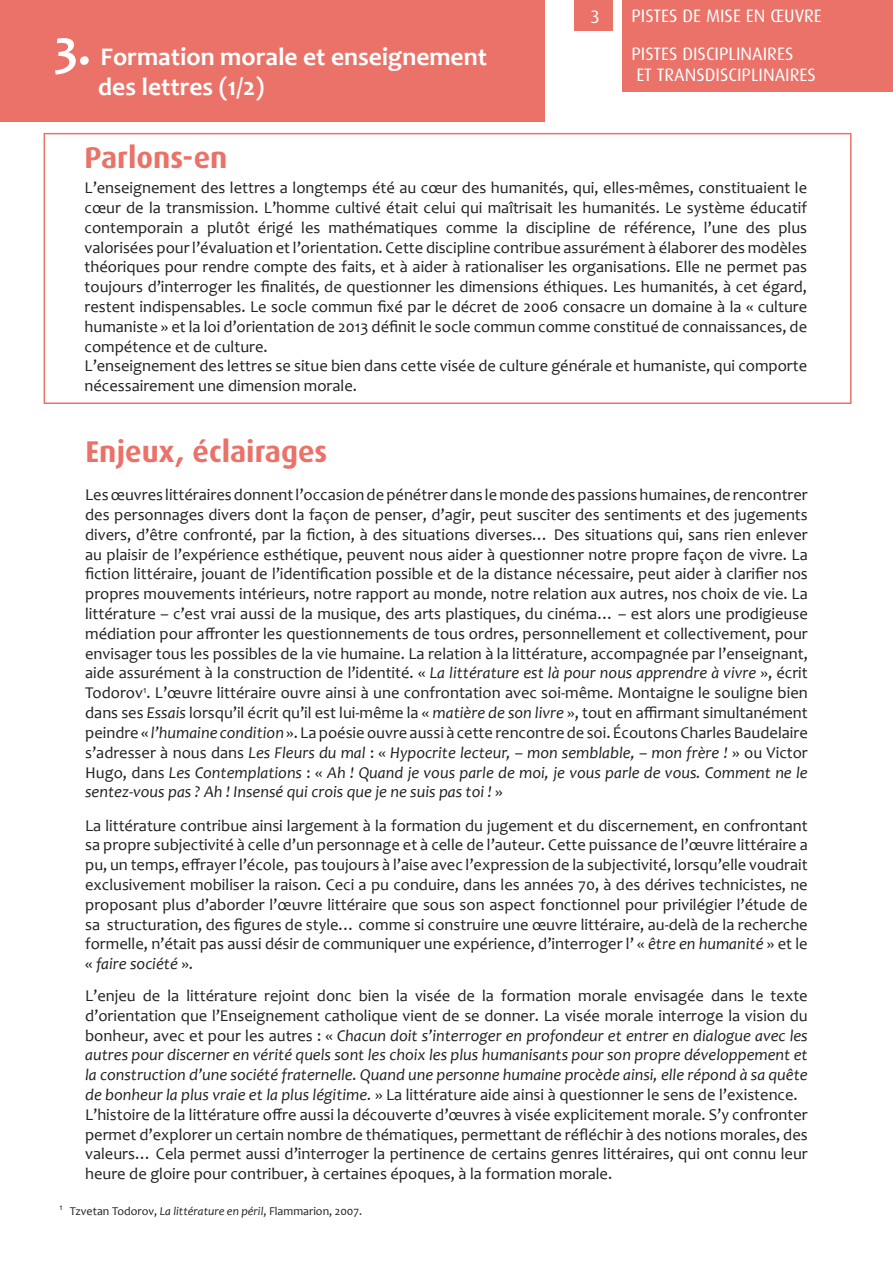
<style>
.page{position:relative;width:893px;height:1263px;background:#fff}
.page>*{position:absolute;margin:0;border:0;box-sizing:border-box;transform-origin:0 0}
.t1{font:700 30px "Dax";color:#ea7268}
.t2{font:700 25.5px/30.6px "Candara";color:#fff}
.t3{font:18px/21.6px "Dax";color:#fff}
.t4{font:16.5px/19.8px "Candara";color:#231f20}
.t5{font:12px "Candara";color:#231f20}
.s1{font-size:51px}
.s2{font-style:italic}
</style>
<div class="page">
<div style="left:623px;top:0;width:270px;height:91px;background:#ea7268"></div>
<div style="left:0;top:0;width:544px;height:121px;background:#ea7268"></div>
<div style="left:44px;top:133px;width:807px;height:271px;border:2px solid #ea7268"></div>
<div style="left:574px;top:0;width:39px;height:31px;background:#ea7268"></div>
<h2 class="t2" style="left:98px;top:41px;width:390px;text-indent:-44px"><span class="s1">3.</span> Formation morale et enseignement des lettres (1/2)</h2>
<h1 class="t1" style="left:85px;top:141px;width:144px">Parlons-en</h1>
<p class="t3" style="left:591px;top:7px;width:11px">3</p>
<p class="t3" style="left:631px;top:6px;width:192px">PISTES DE MISE EN ŒUVRE</p>
<p class="t3" style="left:631px;top:43px;width:186px">PISTES DISCIPLINAIRES<br>ET TRANSDISCIPLINAIRES</p>
<p class="t4" style="left:85px;top:178px;width:724px">L’enseignement des lettres a longtemps été au cœur des humanités, qui, elles-mêmes, constituaient le cœur de la transmission. L’homme cultivé était celui qui maîtrisait les humanités. Le système éducatif contemporain a plutôt érigé les mathématiques comme la discipline de référence, l’une des plus valorisées pour l’évaluation et l’orientation. Cette discipline contribue assurément à élaborer des modèles théoriques pour rendre compte des faits, et à aider à rationaliser les organisations. Elle ne permet pas toujours d’interroger les finalités, de questionner les dimensions éthiques. Les humanités, à cet égard, restent indispensables. Le socle commun fixé par le décret de 2006 consacre un domaine à la « culture humaniste » et la loi d’orientation de 2013 définit le socle commun comme constitué de connaissances, de compétence et de culture.<br>L’enseignement des lettres se situe bien dans cette visée de culture générale et humaniste, qui comporte nécessairement une dimension morale.</p>
<h1 class="t1" style="left:85px;top:435px;width:243px">Enjeux, éclairages</h1>
<p class="t4" style="left:85px;top:485px;width:724px;text-align:justify">Les œuvres littéraires donnent l’occasion de pénétrer dans le monde des passions humaines, de rencontrer des personnages divers dont la façon de penser, d’agir, peut susciter des sentiments et des jugements divers, d’être confronté, par la fiction, à des situations diverses… Des situations qui, sans rien enlever au plaisir de l’expérience esthétique, peuvent nous aider à questionner notre propre façon de vivre. La fiction littéraire, jouant de l’identification possible et de la distance nécessaire, peut aider à clarifier nos propres mouvements intérieurs, notre rapport au monde, notre relation aux autres, nos choix de vie. La littérature – c’est vrai aussi de la musique, des arts plastiques, du cinéma… – est alors une prodigieuse médiation pour affronter les questionnements de tous ordres, personnellement et collectivement, pour envisager tous les possibles de la vie humaine. La relation à la littérature, accompagnée par l’enseignant, aide assurément à la construction de l’identité. « <span class="s2">La littérature est là pour nous apprendre à vivre</span> », écrit Todorov<sup>1</sup>. L’œuvre littéraire ouvre ainsi à une confrontation avec soi-même. Montaigne le souligne bien dans ses <span class="s2">Essais</span> lorsqu’il écrit qu’il est lui-même la « <span class="s2">matière de son livre</span> », tout en affirmant simultanément peindre « <span class="s2">l’humaine condition</span> ». La poésie ouvre aussi à cette rencontre de soi. Écoutons Charles Baudelaire s’adresser à nous dans <span class="s2">Les Fleurs du mal</span> : « <span class="s2">Hypocrite lecteur, – mon semblable, – mon frère !</span> » ou Victor Hugo, dans <span class="s2">Les Contemplations</span> : « <span class="s2">Ah ! Quand je vous parle de moi, je vous parle de vous. Comment ne le sentez-vous pas ? Ah ! Insensé qui crois que je ne suis pas toi !</span> »</p>
<p class="t4" style="left:85px;top:815px;width:724px;text-align:justify">La littérature contribue ainsi largement à la formation du jugement et du discernement, en confrontant sa propre subjectivité à celle d’un personnage et à celle de l’auteur. Cette puissance de l’œuvre littéraire a pu, un temps, effrayer l’école, pas toujours à l’aise avec l’expression de la subjectivité, lorsqu’elle voudrait exclusivement mobiliser la raison. Ceci a pu conduire, dans les années 70, à des dérives technicistes, ne proposant plus d’aborder l’œuvre littéraire que sous son aspect fonctionnel pour privilégier l’étude de sa structuration, des figures de style… comme si construire une œuvre littéraire, au-delà de la recherche formelle, n’était pas aussi désir de communiquer une expérience, d’interroger l’ « <span class="s2">être en humanité</span> » et le « <span class="s2">faire société</span> ».</p>
<p class="t4" style="left:85px;top:985px;width:724px">L’enjeu de la littérature rejoint donc bien la visée de la formation morale envisagée dans le texte d’orientation que l’Enseignement catholique vient de se donner. La visée morale interroge la vision du bonheur, avec et pour les autres : « <span class="s2">Chacun doit s’interroger en profondeur et entrer en dialogue avec les autres pour discerner en vérité quels sont les choix les plus humanisants pour son propre développement et la construction d’une société fraternelle. Quand une personne humaine procède ainsi, elle répond à sa quête de bonheur la plus vraie et la plus légitime.</span> » La littérature aide ainsi à questionner le sens de l’existence.<br>L’histoire de la littérature offre aussi la découverte d’œuvres à visée explicitement morale. S’y confronter permet d’explorer un certain nombre de thématiques, permettant de réfléchir à des notions morales, des valeurs… Cela permet aussi d’interroger la pertinence de certains genres littéraires, qui ont connu leur heure de gloire pour contribuer, à certaines époques, à la formation morale.</p>
<p class="t5" style="left:60px;top:1204px;width:304px"><sup>1</sup> Tzvetan Todorov, <span class="s2">La littérature en péril</span>, Flammarion, 2007.</p>
</div>
